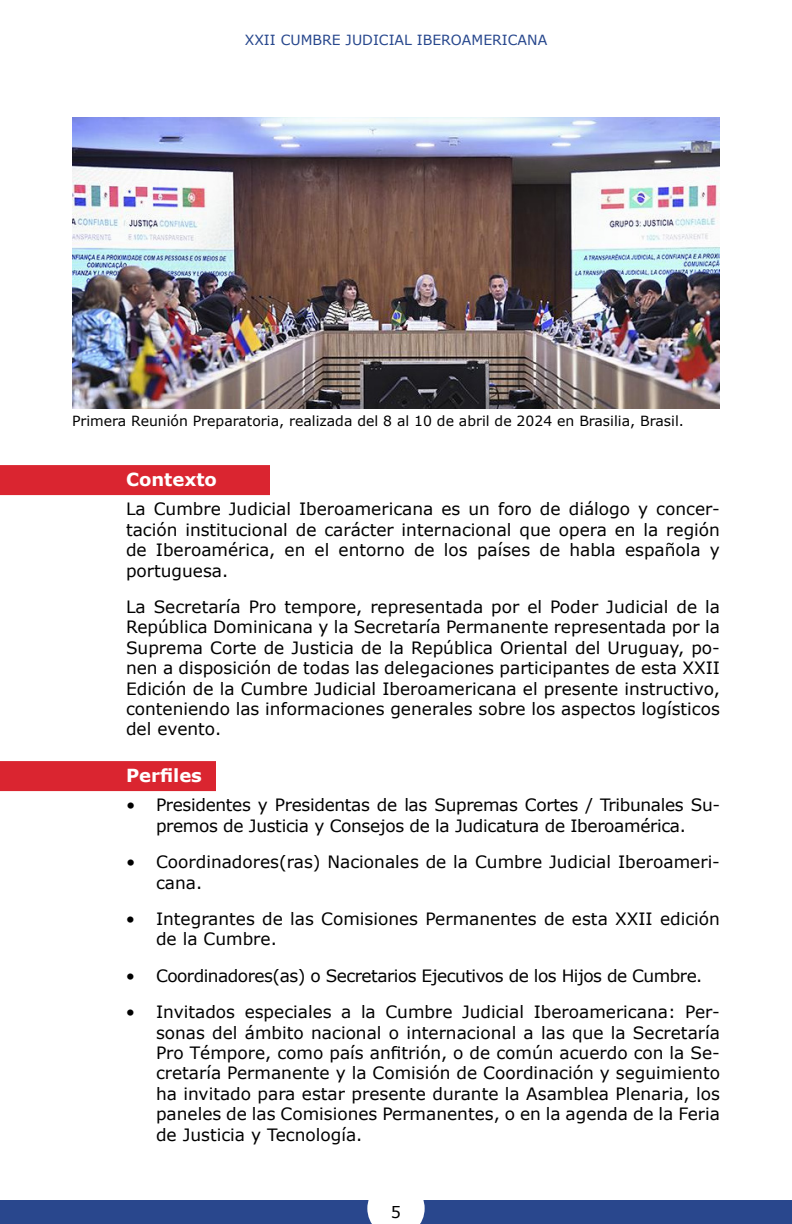
<style>
.page{position:relative;width:792px;height:1224px;background:#fff}
.page>*{position:absolute;margin:0;border:0;box-sizing:border-box;transform-origin:0 0}
.t1{font:700 18px "Verdana";color:#fff}
.t2{font:17px/20.4px "Verdana";color:#000;text-align:justify}
.t3{font:17px/20.4px "Verdana";letter-spacing:-.02em;color:#000;text-align:center}
.t4{font:17px "Verdana";letter-spacing:-.03em;color:#000}
.t5{font:16px "Verdana";color:#000}
.t6{font:14px "Verdana";color:#000}
.t7{font:14px "Verdana";color:#27478d}
</style>
<div class="page">
<div style="left:0;top:1201px;width:792px;height:23px;background:#29478d"></div>
<svg style="left:367px;top:1200px;width:58px;height:24px"></svg>
<div style="left:0;top:465px;width:270px;height:30px;background:#da2530"></div>
<div style="left:0;top:761px;width:216px;height:30px;background:#da2530"></div>
<img style="left:72px;top:117px;width:648px;height:292px">
<p class="t7" style="left:245px;top:30px;width:304px">XXII CUMBRE JUDICIAL IBEROAMERICANA</p>
<p class="t6" style="left:72px;top:411px;width:613px">Primera Reunión Preparatoria, realizada del 8 al 10 de abril de 2024 en Brasilia, Brasil.</p>
<p class="t1" style="left:126px;top:467px;width:92px">Contexto</p>
<p class="t2" style="left:126px;top:499px;width:596px">La Cumbre Judicial Iberoamericana es un foro de diálogo y concer&shy;tación institucional de carácter internacional que opera en la región de Iberoamérica, en el entorno de los países de habla española y portuguesa.</p>
<p class="t2" style="left:126px;top:597px;width:596px">La Secretaría Pro tempore, representada por el Poder Judicial de la República Dominicana y la Secretaría Permanente representada por la Suprema Corte de Justicia de la República Oriental del Uruguay, po&shy;nen a disposición de todas las delegaciones participantes de esta XXII Edición de la Cumbre Judicial Iberoamericana el presente instructivo, conteniendo las informaciones generales sobre los aspectos logísticos del evento.</p>
<p class="t1" style="left:126px;top:763px;width:77px">Perfiles</p>
<p class="t3" style="left:126px;top:795px;width:596px">• Presidentes y Presidentas de las Supremas Cortes / Tribunales Su&shy;premos de Justicia y Consejos de la Judicatura de Iberoamérica.</p>
<p class="t2" style="left:156px;top:852px;width:565px;text-indent:-30px">• Coordinadores(ras) Nacionales de la Cumbre Judicial Iberoameri&shy;cana.</p>
<p class="t2" style="left:156px;top:909px;width:566px;text-indent:-30px">• Integrantes de las Comisiones Permanentes de esta XXII edición de la Cumbre.</p>
<p class="t4" style="left:126px;top:964px;width:578px">• Coordinadores(as) o Secretarios Ejecutivos de los Hijos de Cumbre.</p>
<p class="t2" style="left:156px;top:1002px;width:566px;text-indent:-30px">• Invitados especiales a la Cumbre Judicial Iberoamericana: Per&shy;sonas del ámbito nacional o internacional a las que la Secretaría Pro Témpore, como país anfitrión, o de común acuerdo con la Se&shy;cretaría Permanente y la Comisión de Coordinación y seguimiento ha invitado para estar presente durante la Asamblea Plenaria, los paneles de las Comisiones Permanentes, o en la agenda de la Feria de Justicia y Tecnología.</p>
<p class="t5" style="left:391px;top:1202px;width:12px">5</p>
</div>
